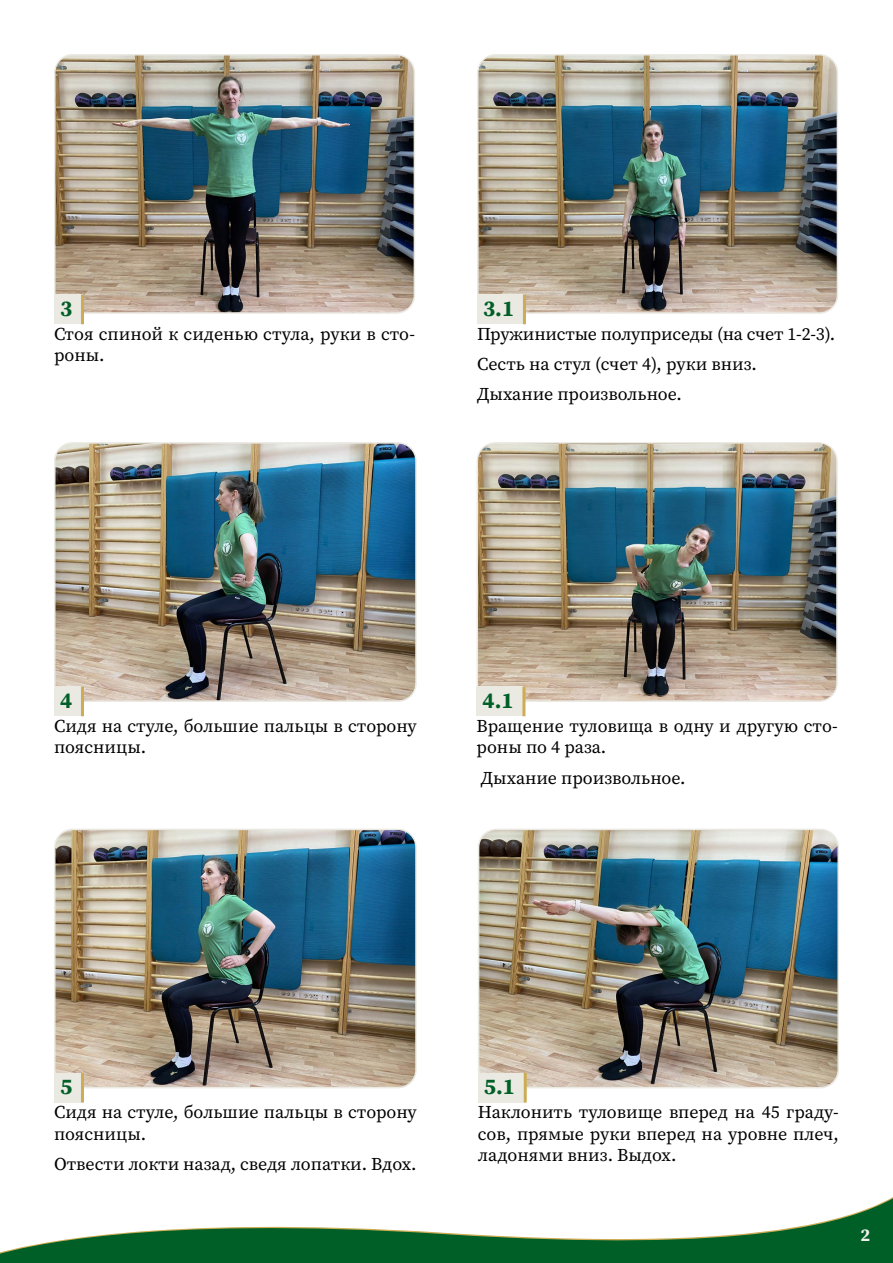
<style>
.page{position:relative;width:893px;height:1263px;background:#fff}
.page>*{position:absolute;margin:0;border:0;box-sizing:border-box;transform-origin:0 0}
.t1{font:700 22.5px "Source Serif Pro";color:#005f26}
.t2{font:18px/21.6px "Source Serif Pro";color:#000}
.t3{font:700 18px "Source Serif Pro";color:#f1f0eb}
</style>
<div class="page">
<svg style="left:0;top:1198px;width:893px;height:65px"></svg>
<img style="left:57px;top:57px;width:355px;height:254px">
<div style="left:54px;top:54px;width:361px;height:260px;border:2px solid #eae9e2;border-radius:18px"></div>
<img style="left:480px;top:57px;width:355px;height:254px">
<div style="left:477px;top:54px;width:361px;height:260px;border:2px solid #eae9e2;border-radius:18px"></div>
<img style="left:477px;top:445px;width:358px;height:254px">
<div style="left:477px;top:442px;width:361px;height:260px;border:2px solid #eae9e2;border-radius:18px"></div>
<img style="left:57px;top:445px;width:357px;height:254px">
<div style="left:54px;top:442px;width:363px;height:260px;border:2px solid #eae9e2;border-radius:18px"></div>
<img style="left:57px;top:829px;width:357px;height:259px">
<div style="left:54px;top:829px;width:363px;height:259px;border:2px solid #eae9e2;border-radius:18px"></div>
<img style="left:479px;top:829px;width:357px;height:259px">
<div style="left:478px;top:829px;width:361px;height:259px;border:2px solid #eae9e2;border-radius:18px"></div>
<div style="left:54px;top:1073px;width:28px;height:29px;background:#eae9e2"></div>
<hr style="left:81px;top:1073px;width:3px;height:29px;background:#ccac55">
<div style="left:54px;top:294px;width:28px;height:30px;background:#eae9e2"></div>
<hr style="left:81px;top:294px;width:3px;height:30px;background:#ccac55">
<div style="left:477px;top:294px;width:47px;height:30px;background:#eae9e2"></div>
<hr style="left:523px;top:294px;width:3px;height:30px;background:#ccac55">
<div style="left:477px;top:686px;width:47px;height:30px;background:#eae9e2"></div>
<hr style="left:522px;top:686px;width:3px;height:30px;background:#ccac55">
<div style="left:54px;top:686px;width:28px;height:30px;background:#eae9e2"></div>
<hr style="left:81px;top:686px;width:3px;height:30px;background:#ccac55">
<div style="left:478px;top:1073px;width:47px;height:29px;background:#eae9e2"></div>
<hr style="left:524px;top:1073px;width:3px;height:29px;background:#ccac55">
<p class="t1" style="left:60px;top:293px;width:14px">3</p>
<p class="t2" style="left:54px;top:323px;width:362px">Стоя спиной к сиденью стула, руки в сто&shy;роны.</p>
<p class="t1" style="left:483px;top:293px;width:33px">3.1</p>
<p class="t2" style="left:477px;top:319px;width:360px;line-height:30.2px">Пружинистые полуприседы (на счет 1-2-3).<br>Сесть на стул (счет 4), руки вниз.<br>Дыхание произвольное.</p>
<p class="t1" style="left:60px;top:685px;width:14px">4</p>
<p class="t2" style="left:54px;top:715px;width:364px">Сидя на стуле, большие пальцы в сторону поясницы.</p>
<p class="t1" style="left:483px;top:685px;width:33px">4.1</p>
<p class="t2" style="left:477px;top:715px;width:363px">Вращение туловища в одну и другую сто&shy;роны по 4 раза.</p>
<p class="t2" style="left:481px;top:767px;width:206px">Дыхание произвольное.</p>
<p class="t1" style="left:60px;top:1071px;width:14px">5</p>
<p class="t2" style="left:54px;top:1101px;width:364px">Сидя на стуле, большие пальцы в сторону поясницы.</p>
<p class="t2" style="left:54px;top:1153px;width:364px">Отвести локти назад, сведя лопатки. Вдох.</p>
<p class="t1" style="left:484px;top:1071px;width:33px">5.1</p>
<p class="t2" style="left:478px;top:1101px;width:362px;text-align:justify">Наклонить туловище вперед на 45 граду&shy;сов, прямые руки вперед на уровне плеч, ладонями вниз. Выдох.</p>
<p class="t3" style="left:860px;top:1223px;width:11px">2</p>
</div>
